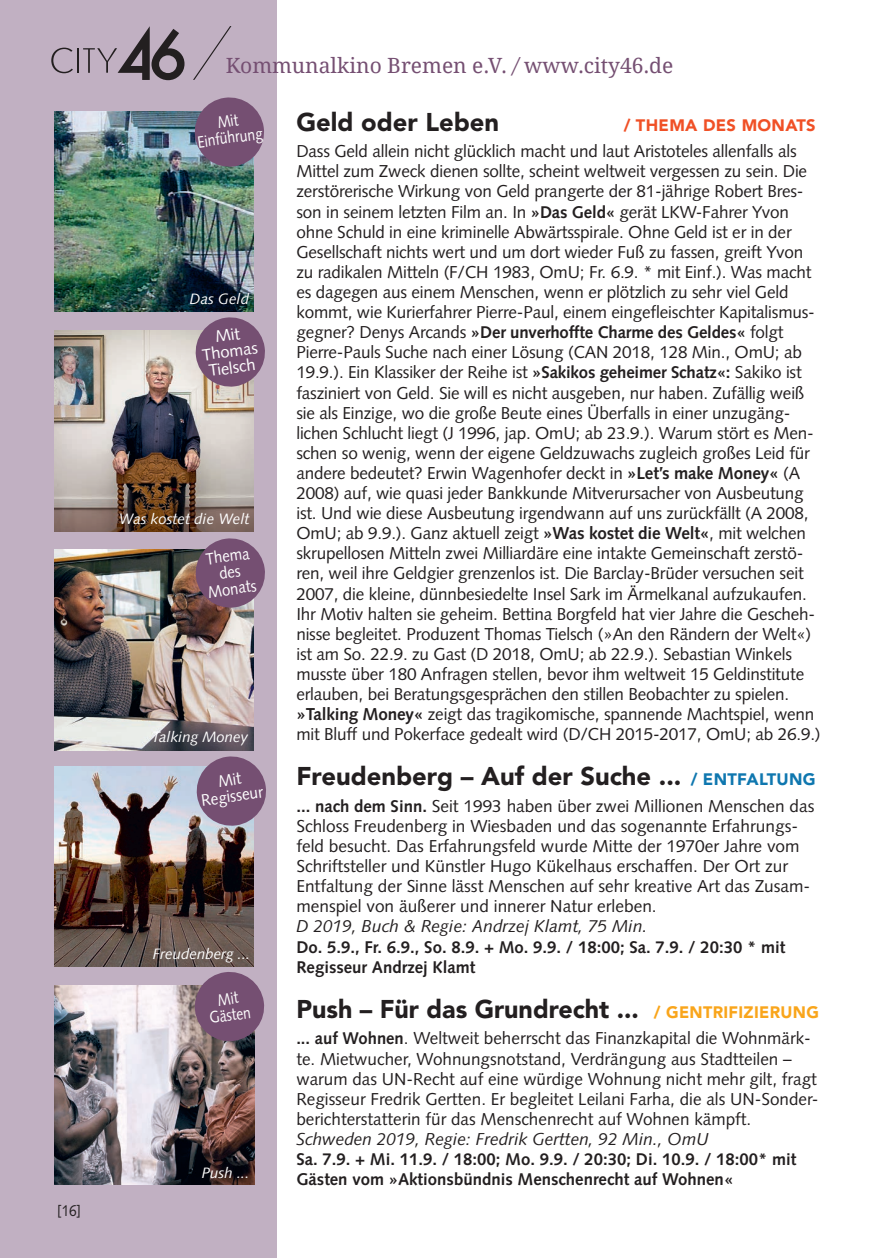
<style>
.page{position:relative;width:887px;height:1258px;background:#fff}
.page>*{position:absolute;margin:0;border:0;box-sizing:border-box;transform-origin:0 0}
.t1{font:900 25.5px "Avenir LT";color:#231f20}
.t2{font:21px "Droid Serif";color:#754f72}
.t3{font:17.25px/20.1px "Syntax";letter-spacing:-.01em;color:#231f20}
.t4{font:italic 17.25px "Syntax";color:#231f20}
.t5{font:700 16.95px/20.2px "Syntax";color:#231f20}
.t6{font:16.5px/16.5px "Syntax";color:#fff;text-align:center;scale:.84 1}
.t7{font:16.5px/16.5px "Syntax";color:#fff;text-align:center}
.t8{font:900 16.5px "Avenir LT";letter-spacing:.02em;color:#f05026}
.t9{font:16.5px/16.5px "Syntax";color:#fff;text-align:center;scale:.9 1}
.t10{font:16.5px/16.5px "Syntax";color:#fff;text-align:center;scale:.93 1}
.t11{font:15.75px "Syntax";color:#231f20;scale:.85 1}
.t12{font:italic 15px "Syntax";color:#fff}
.s1{font-style:italic}
.s2{font-weight:700;font-size:16.95px}
.s3{font-weight:400;font-size:17.25px}
.s4{font-weight:700}
.s5{font-size:16.5px;color:#0f77af}
.s6{font-size:16.5px;color:#f9a51b}
</style>
<div class="page">
<div style="left:0;top:0;width:277px;height:1258px;background:#c1b0c2"></div>
<svg style="left:193px;top:26px;width:38px;height:54px"></svg>
<hr style="left:77px;top:48px;width:2px;height:25px;background:#231f20">
<svg style="left:51px;top:48px;width:22px;height:25px"></svg>
<svg style="left:83px;top:26px;width:101px;height:54px"></svg>
<img style="left:54px;top:549px;width:200px;height:202px">
<img style="left:55px;top:985px;width:199px;height:200px">
<img style="left:54px;top:330px;width:200px;height:201px">
<img style="left:54px;top:111px;width:200px;height:200px">
<img style="left:54px;top:766px;width:200px;height:200px">
<svg style="left:192px;top:972px;width:73px;height:71px;background:#81617d"></svg>
<svg style="left:194px;top:756px;width:72px;height:72px;background:#896c89"></svg>
<svg style="left:193px;top:317px;width:72px;height:72px;background:#8c6c87"></svg>
<svg style="left:193px;top:538px;width:72px;height:72px;background:#815f7a"></svg>
<svg style="left:192px;top:97px;width:72px;height:72px;background:#7e6481"></svg>
<p class="t11" style="left:57px;top:1201px;width:30px">[16]</p>
<p class="t2" style="left:226px;top:53px;width:448px">Kommunalkino Bremen e.V. <span class="s1">/</span> www.city46.de</p>
<p class="t6" style="left:194px;top:117px;width:79px;rotate:-8deg">Mit<br>Einführung</p>
<p class="t12" style="left:190px;top:290px;width:61px">Das Geld</p>
<p class="t7" style="left:199px;top:331px;width:57px;rotate:-8deg">Mit<br>Thomas<br>Tielsch</p>
<p class="t12" style="left:119px;top:510px;width:132px">Was kostet die Welt</p>
<p class="t9" style="left:202px;top:551px;width:56px;rotate:-8deg">Thema des<br>Monats</p>
<p class="t12" style="left:152px;top:728px;width:98px">Talking Money</p>
<p class="t10" style="left:198px;top:776px;width:68px;rotate:-8deg">Mit<br>Regisseur</p>
<p class="t12" style="left:153px;top:945px;width:99px">Freudenberg ...</p>
<p class="t6" style="left:206px;top:993px;width:51px;rotate:-8deg">Mit<br>Gästen</p>
<p class="t12" style="left:202px;top:1163px;width:49px">Push ...</p>
<h1 class="t1" style="left:296px;top:106px;width:204px">Geld oder Leben</h1>
<p class="t8" style="left:623px;top:115px;width:193px">/ THEMA DES MONATS</p>
<p class="t3" style="left:296px;top:141px;width:520px">Dass Geld allein nicht glücklich macht und laut Aristoteles allenfalls als Mittel zum Zweck dienen sollte, scheint weltweit vergessen zu sein. Die zerstörerische Wirkung von Geld prangerte der 81-jährige Robert Bres&shy;son in seinem letzten Film an. In <span class="s2">»Das Geld«</span> gerät LKW-Fahrer Yvon ohne Schuld in eine kriminelle Abwärtsspirale. Ohne Geld ist er in der Gesellschaft nichts wert und um dort wieder Fuß zu fassen, greift Yvon zu radikalen Mitteln (F/CH 1983, OmU; Fr. 6.9. * mit Einf.). Was macht es dagegen aus einem Menschen, wenn er plötzlich zu sehr viel Geld kommt, wie Kurierfahrer Pierre-Paul, einem eingefleischter Kapitalismus-</p>
<p class="t5" style="left:296px;top:322px;width:488px"><span class="s3">gegner? Denys Arcands</span> »Der unverhoffte Charme des Geldes« <span class="s3">folgt</span></p>
<p class="t3" style="left:296px;top:342px;width:525px">Pierre-Pauls Suche nach einer Lösung (CAN 2018, 128 Min., OmU; ab 19.9.). Ein Klassiker der Reihe ist <span class="s2">»Sakikos geheimer Schatz«:</span> Sakiko ist fasziniert von Geld. Sie will es nicht ausgeben, nur haben. Zufällig weiß sie als Einzige, wo die große Beute eines Überfalls in einer unzugäng&shy;lichen Schlucht liegt (J 1996, jap. OmU; ab 23.9.). Warum stört es Men&shy;schen so wenig, wenn der eigene Geldzuwachs zugleich großes Leid für andere bedeutet? Erwin Wagenhofer deckt in <span class="s4">»Let’s make Money«</span> (A 2008) auf, wie quasi jeder Bankkunde Mitverursacher von Ausbeutung ist. Und wie diese Ausbeutung irgendwann auf uns zurückfällt (A 2008, OmU; ab 9.9.). Ganz aktuell zeigt <span class="s4">»Was kostet die Welt«</span>, mit welchen skrupellosen Mitteln zwei Milliardäre eine intakte Gemeinschaft zerstö&shy;ren, weil ihre Geldgier grenzenlos ist. Die Barclay-Brüder versuchen seit 2007, die kleine, dünnbesiedelte Insel Sark im Ärmelkanal aufzukaufen.<br>Ihr Motiv halten sie geheim. Bettina Borgfeld hat vier Jahre die Gescheh&shy;nisse begleitet. Produzent Thomas Tielsch (»An den Rändern der Welt«) ist am So. 22.9. zu Gast (D 2018, OmU; ab 22.9.). Sebastian Winkels musste über 180 Anfragen stellen, bevor ihm weltweit 15 Geldinstitute erlauben, bei Beratungsgesprächen den stillen Beobachter zu spielen. <span class="s4">»Talking Money«</span> zeigt das tragikomische, spannende Machtspiel, wenn mit Bluff und Pokerface gedealt wird (D/CH 2015-2017, OmU; ab 26.9.)</p>
<h1 class="t1" style="left:296px;top:761px;width:521px">Freudenberg – Auf der Suche ... <span class="s5">/ ENTFALTUNG</span></h1>
<p class="t3" style="left:296px;top:796px;width:519px"><span class="s2">... nach dem Sinn.</span> Seit 1993 haben über zwei Millionen Menschen das Schloss Freudenberg in Wiesbaden und das sogenannte Erfahrungs&shy;feld besucht. Das Erfahrungsfeld wurde Mitte der 1970er Jahre vom Schriftsteller und Künstler Hugo Kükelhaus erschaffen. Der Ort zur Entfaltung der Sinne lässt Menschen auf sehr kreative Art das Zusam&shy;menspiel von äußerer und innerer Natur erleben.</p>
<p class="t4" style="left:296px;top:916px;width:352px">D 2019, Buch &amp; Regie: Andrzej Klamt, 75 Min.</p>
<p class="t5" style="left:296px;top:936px;width:490px">Do. 5.9., Fr. 6.9., So. 8.9. + Mo. 9.9. / 18:00; Sa. 7.9. / 20:30 * mit<br>Regisseur Andrzej Klamt</p>
<h1 class="t1" style="left:296px;top:993px;width:524px">Push – Für das Grundrecht ... <span class="s6">/ GENTRIFIZIERUNG</span></h1>
<p class="t3" style="left:296px;top:1028px;width:523px"><span class="s2">... auf Wohnen</span>. Weltweit beherrscht das Finanzkapital die Wohnmärk&shy;te. Mietwucher, Wohnungsnotstand, Verdrängung aus Stadtteilen – warum das UN-Recht auf eine würdige Wohnung nicht mehr gilt, fragt Regisseur Fredrik Gertten. Er begleitet Leilani Farha, die als UN-Sonder&shy;berichterstatterin für das Menschenrecht auf Wohnen kämpft.</p>
<p class="t4" style="left:296px;top:1129px;width:414px">Schweden 2019, Regie: Fredrik Gertten, 92 Min., OmU</p>
<p class="t5" style="left:296px;top:1149px;width:501px">Sa. 7.9. + Mi. 11.9. / 18:00; Mo. 9.9. / 20:30; Di. 10.9. / 18:00* mit<br>Gästen vom »Aktionsbündnis Menschenrecht auf Wohnen«</p>
</div>
